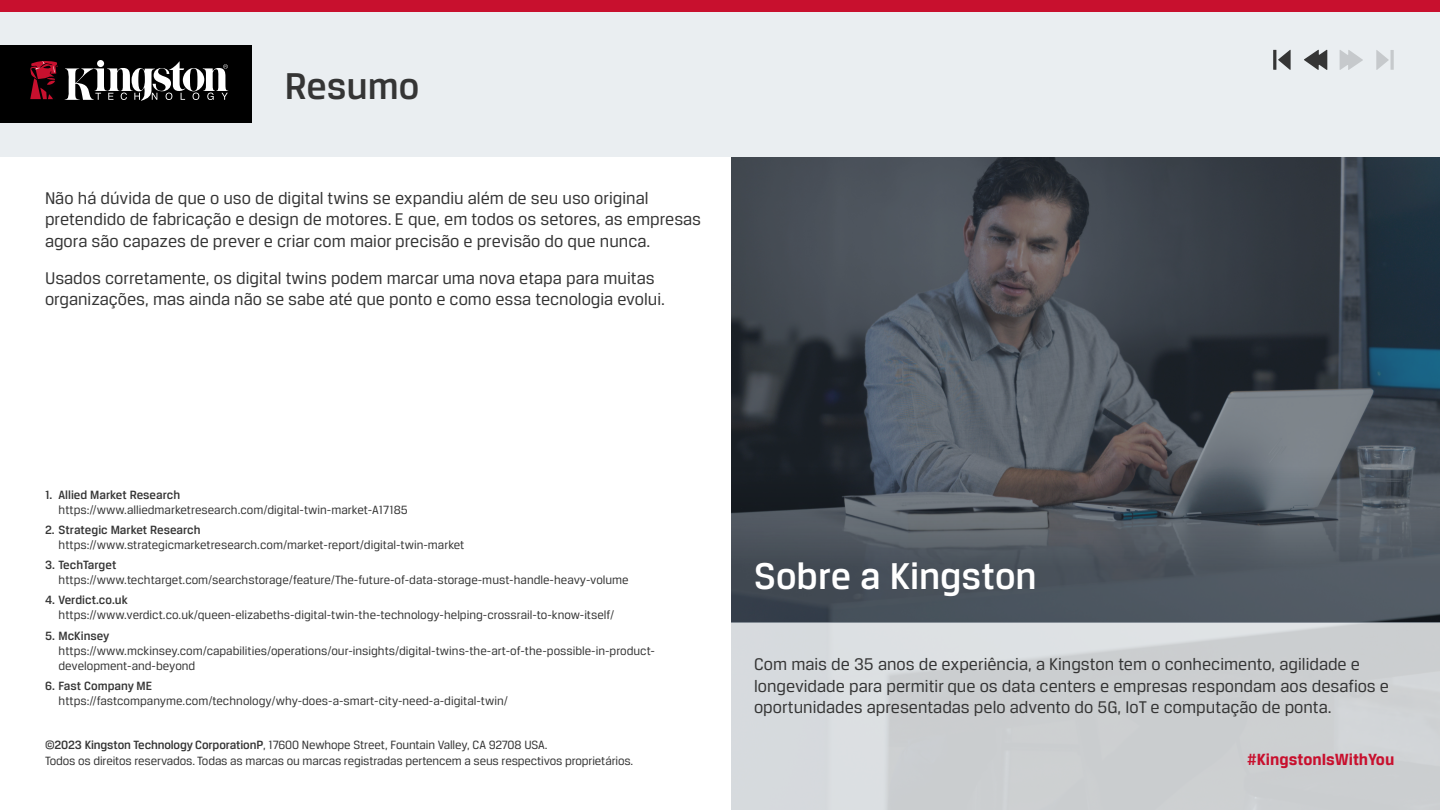
<style>
.page{position:relative;width:1440px;height:810px;background:#fff}
.page>*{position:absolute;margin:0;border:0;box-sizing:border-box;transform-origin:0 0}
.t1{font:500 39.75px "Breuer Text";color:#fff}
.t2{font:500 39.75px "Breuer Text";color:#353535}
.t3{font:18px/21.6px "Breuer Text";color:#353535}
.t4{font:700 17.25px "Breuer Text";color:#c8102e}
.t5{font:12.75px/15.8px "Breuer Text";color:#353535}
.t6{font:500 12.75px "Breuer Text";color:#353535}
.s1{font-weight:500}
</style>
<div class="page">
<img style="left:731px;top:156px;width:709px;height:310px">
<div style="left:731px;top:623px;width:709px;height:187px;background:linear-gradient(to bottom,#d4d7da,#cccfd1)"></div>
<svg style="left:731px;top:466px;width:709px;height:157px;background:#4d545c"></svg>
<div style="left:0;top:0;width:1440px;height:156px;background:#eaeef1"></div>
<div style="left:0;top:0;width:1440px;height:11px;background:#c8102e"></div>
<div style="left:0;top:45px;width:251px;height:78px;background:#000"></div>
<div style="left:97px;top:60px;width:7px;height:7px;background:#fff;border-radius:50%"></div>
<svg style="left:65px;top:62px;width:163px;height:39px"></svg>
<svg style="left:30px;top:61px;width:28px;height:39px"></svg>
<svg style="left:1304px;top:50px;width:23px;height:20px"></svg>
<svg style="left:1340px;top:50px;width:23px;height:20px"></svg>
<svg style="left:1273px;top:50px;width:18px;height:20px"></svg>
<svg style="left:1376px;top:50px;width:18px;height:20px"></svg>
<h1 class="t2" style="left:285px;top:64px;width:136px">Resumo</h1>
<p class="t3" style="left:45px;top:187px;width:658px">Não há dúvida de que o uso de digital twins se expandiu além de seu uso original pretendido de fabricação e design de motores. E que, em todos os setores, as empresas agora são capazes de prever e criar com maior precisão e previsão do que nunca.</p>
<h2 class="t3" style="left:45px;top:267px;width:622px">Usados corretamente, os digital twins podem marcar uma nova etapa para muitas organizações, mas ainda não se sabe até que ponto e como essa tecnologia evolui.</h2>
<p class="t6" style="left:45px;top:487px;width:137px">1. Allied Market Research</p>
<p class="t5" style="left:59px;top:502px;width:351px">https://www.alliedmarketresearch.com/digital-twin-market-A17185</p>
<p class="t6" style="left:45px;top:523px;width:157px">2. Strategic Market Research</p>
<p class="t5" style="left:59px;top:537px;width:408px">https://www.strategicmarketresearch.com/market-report/digital-twin-market</p>
<p class="t6" style="left:45px;top:558px;width:73px">3. TechTarget</p>
<p class="t5" style="left:59px;top:572px;width:572px">https://www.techtarget.com/searchstorage/feature/The-future-of-data-storage-must-handle-heavy-volume</p>
<p class="t6" style="left:45px;top:593px;width:84px">4. Verdict.co.uk</p>
<p class="t5" style="left:59px;top:607px;width:557px">https://www.verdict.co.uk/queen-elizabeths-digital-twin-the-technology-helping-crossrail-to-know-itself/</p>
<p class="t6" style="left:45px;top:628px;width:66px">5. McKinsey</p>
<p class="t5" style="left:59px;top:643px;width:598px;line-height:15px">https://www.mckinsey.com/capabilities/operations/our-insights/digital-twins-the-art-of-the-possible-in-product&shy;development-and-beyond</p>
<p class="t6" style="left:45px;top:679px;width:109px">6. Fast Company ME</p>
<p class="t5" style="left:59px;top:693px;width:451px">https://fastcompanyme.com/technology/why-does-a-smart-city-need-a-digital-twin/</p>
<p class="t5" style="left:45px;top:737px;width:590px"><span class="s1">©2023 Kingston Technology CorporationP</span>, 17600 Newhope Street, Fountain Valley, CA 92708 USA.<br>Todos os direitos reservados. Todas as marcas ou marcas registradas pertencem a seus respectivos proprietários.</p>
<h1 class="t1" style="left:754px;top:554px;width:284px">Sobre a Kingston</h1>
<h2 class="t3" style="left:754px;top:653px;width:637px">Com mais de 35 anos de experiência, a Kingston tem o conhecimento, agilidade e longevidade para permitir que os data centers e empresas respondam aos desafios e oportunidades apresentadas pelo advento do 5G, IoT e computação de ponta.</h2>
<h3 class="t4" style="left:1247px;top:750px;width:149px">#KingstonIsWithYou</h3>
</div>
